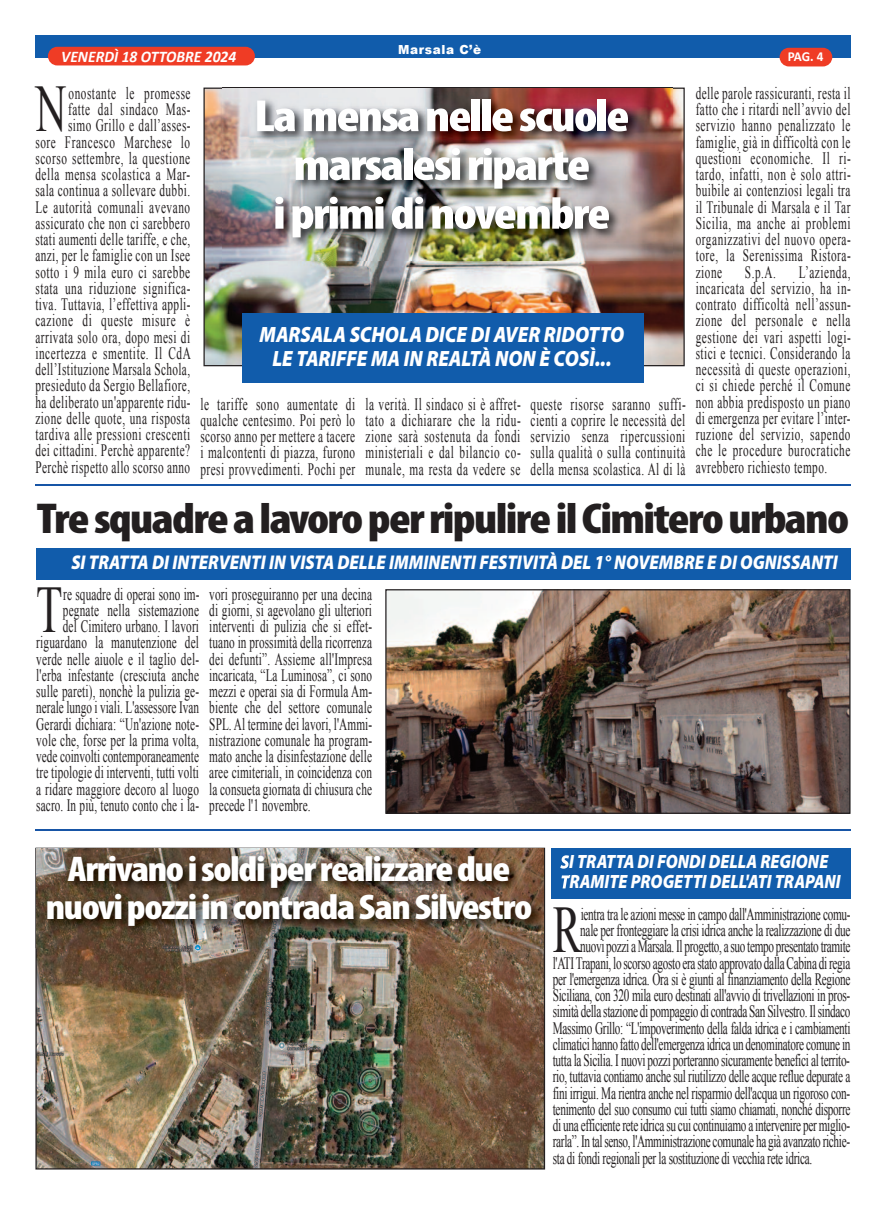
<style>
.page{position:relative;width:886px;height:1205px;background:#fff}
.page>*{position:absolute;margin:0;border:0;box-sizing:border-box;transform-origin:0 0}
.t1{font:66.5px "Times New Roman";color:#231f20;scale:.65 1}
.t2{font:900 condensed 45.38px/48.8px "Myriad Pro";letter-spacing:-.035em;color:#fff;text-align:center;scale:1.15 1}
.t3{font:900 condensed 43.38px "Myriad Pro";letter-spacing:-.035em;color:#231f20;scale:1.13 1}
.t4{font:900 condensed 35.88px/38.5px "Myriad Pro";letter-spacing:-.035em;color:#fff;text-align:center;scale:1.13 1}
.t5{font:italic 900 22.25px/24.1px "Myriad Pro";color:#fff;text-align:center;scale:.88 1}
.t6{font:italic 900 20px "Myriad Pro";color:#fff;scale:.87 1}
.t7{font:italic 900 19.25px/20px "Myriad Pro";color:#fff;scale:.87 1}
.t8{font:17.38px/16.2px "Times New Roman";letter-spacing:.01em;color:#231f20;text-align:justify;scale:.65 1}
.t9{font:17.38px "Times New Roman";letter-spacing:-.025em;color:#231f20;scale:.65 1}
.t10{font:17.38px/16.2px "Times New Roman";letter-spacing:.045em;color:#231f20;text-align:right;scale:.65 1}
.t11{font:17.38px "Times New Roman";letter-spacing:-.03em;color:#231f20;scale:.65 1}
.t12{font:italic 700 16.25px "Calibri";color:#fff;scale:.95 1}
.t13{font:700 13.75px "Calibri";color:#fff;scale:.96 1}
.t14{font:900 12.5px "Arial";letter-spacing:.05em;color:#fff;scale:.96 1}
</style>
<div class="page">
<div style="left:35px;top:36px;width:815px;height:22px;background:#115cab"></div>
<div style="left:48px;top:47px;width:207px;height:18px;background:#ef3c25;border-radius:9px"></div>
<div style="left:779px;top:48px;width:53px;height:18px;background:#ef3c25;border-radius:9px"></div>
<hr style="left:35px;top:484px;width:815px;height:2px;background:#1755a6">
<hr style="left:35px;top:829px;width:815px;height:2px;background:#1755a6">
<img style="left:205px;top:90px;width:478px;height:274px">
<div style="left:242px;top:313px;width:401px;height:70px;background:#115cab"></div>
<div style="left:36px;top:548px;width:814px;height:31px;background:#115cab"></div>
<div style="left:552px;top:848px;width:298px;height:50px;background:#115cab"></div>
<img style="left:222px;top:88px;width:450px;height:172px">
<img style="left:387px;top:591px;width:461px;height:221px">
<div style="left:385px;top:589px;width:465px;height:225px;border:1px solid #231f20"></div>
<img style="left:37px;top:948px;width:506px;height:219px">
<img style="left:35px;top:847px;width:534px;height:101px">
<img style="left:552px;top:848px;width:17px;height:50px">
<svg style="left:560px;top:855px;width:9px;height:13px"></svg>
<svg style="left:561px;top:875px;width:8px;height:13px"></svg>
<img style="left:37px;top:849px;width:507px;height:99px">
<p class="t14" style="left:398px;top:40px;width:88px">Marsala C’è</p>
<p class="t12" style="left:61px;top:49px;width:186px">VENERDÌ 18 OTTOBRE 2024</p>
<p class="t13" style="left:788px;top:51px;width:39px">PAG. 4</p>
<h1 class="t1" style="left:35px;top:72px;width:49px">N</h1>
<p class="t8" style="left:696px;top:85px;width:240px">delle parole rassicuranti, resta il fatto che i ritardi nell’avvio del servizio hanno penalizzato le famiglie, già in difficoltà con le questioni economiche. Il ri&shy;tardo, infatti, non è solo attri&shy;buibile ai contenziosi legali tra il Tribunale di Marsala e il Tar Sicilia, ma anche ai problemi organizzativi del nuovo opera&shy;tore, la Serenissima Ristora&shy;zione</p>
<p class="t10" style="left:35px;top:85px;width:241px">onostante le promesse<br>fatte dal sindaco Mas-<br>simo Grillo e dall’asses-<br>sore Francesco Marchese lo scorso settembre, la questione della mensa scolastica a Mar&shy;sala continua a sollevare dubbi.<br>Le autorità comunali avevano assicurato che non ci sarebbero stati aumenti delle tariffe, e che, anzi, per le famiglie con un Isee sotto i 9 mila euro ci sarebbe stata una riduzione significa&shy;tiva. Tuttavia, l’effettiva appli&shy;cazione di queste misure è arrivata solo ora, dopo mesi di incertezza e smentite. Il CdA dell’Istituzione Marsala Schola, presieduto da Sergio Bellafiore, ha deliberato un'apparente ridu&shy;zione delle quote, una risposta tardiva alle pressioni crescenti dei cittadini. Perchè apparente?<br>Perchè rispetto allo scorso anno</p>
<h2 class="t2" style="left:254px;top:96px;width:328px">Lamensanellescuole marsalesiriparte iprimidinovembre</h2>
<p class="t8" style="left:696px;top:264px;width:240px;text-indent:103px">L’azienda, incaricata del servizio, ha in&shy;contrato difficoltà nell’assun&shy;zione del personale e nella gestione dei vari aspetti logi&shy;stici e tecnici. Considerando la necessità di queste operazioni, ci si chiede perché il Comune non abbia predisposto un piano di emergenza per evitare l’inter&shy;ruzione del servizio, sapendo che le procedure burocratiche avrebbero richiesto tempo.</p>
<p class="t8" style="left:745px;top:264px;width:50px">S.p.A.</p>
<p class="t5" style="left:260px;top:324px;width:416px">MARSALA SCHOLA DICE DI AVER RIDOTTO<br>LE TARIFFE MA IN REALTÀ NON È COSÌ...</p>
<p class="t8" style="left:200px;top:396px;width:240px">le tariffe sono aumentate di qualche centesimo. Poi però lo scorso anno per mettere a tacere i malcontenti di piazza, furono presi provvedimenti. Pochi per</p>
<p class="t8" style="left:365px;top:396px;width:240px">la verità. Il sindaco si è affret&shy;tato a dichiarare che la ridu&shy;zione sarà sostenuta da fondi ministeriali e dal bilancio co&shy;munale, ma resta da vedere se</p>
<p class="t8" style="left:531px;top:396px;width:240px">queste risorse saranno suffi&shy;cienti a coprire le necessità del servizio senza ripercussioni sulla qualità o sulla continuità della mensa scolastica. Al di là</p>
<h3 class="t3" style="left:37px;top:503px;width:720px">TresquadrealavoroperripulireilCimiterourbano</h3>
<p class="t6" style="left:71px;top:555px;width:882px">SI TRATTA DI INTERVENTI IN VISTA DELLE IMMINENTI FESTIVITÀ DEL 1° NOVEMBRE E DI OGNISSANTI</p>
<p class="t8" style="left:36px;top:586px;width:253px;text-align:right">re squadre di operai sono im&shy;pegnate nella sistemazione<br>del Cimitero urbano. I lavori riguardano la manutenzione del verde nelle aiuole e il taglio del&shy;l'erba infestante (cresciuta anche sulle pareti), nonchè la pulizia ge&shy;nerale lungo i viali. L'assessore Ivan Gerardi dichiara: “Un'azione note&shy;vole che, forse per la prima volta, vede coinvolti contemporaneamente tre tipologie di interventi, tutti volti a ridare maggiore decoro al luogo sacro. In più, tenuto conto che i la-</p>
<p class="t8" style="left:209px;top:586px;width:252px">vori proseguiranno per una decina di giorni, si agevolano gli ulteriori interventi di pulizia che si effet&shy;tuano in prossimità della ricorrenza dei defunti”. Assieme all'Impresa incaricata, “La Luminosa”, ci sono mezzi e operai sia di Formula Am&shy;biente che del settore comunale SPL. Al termine dei lavori, l'Ammi&shy;nistrazione comunale ha program&shy;mato anche la disinfestazione delle aree cimiteriali, in coincidenza con la consueta giornata di chiusura che precede l'1 novembre.</p>
<h1 class="t1" style="left:36px;top:573px;width:42px">T</h1>
<h3 class="t4" style="left:46px;top:853px;width:432px">Arrivanoisoldiperrealizzaredue nuovipozziincontradaSanSilvestro</h3>
<p class="t7" style="left:560px;top:853px;width:324px">SI TRATTA DI FONDI DELLA REGIONE<br>TRAMITE PROGETTI DELL'ATI TRAPANI</p>
<h1 class="t1" style="left:553px;top:893px;width:46px">R</h1>
<p class="t9" style="left:581px;top:904px;width:417px">ientra tra le azioni messe in campo dall'Amministrazione comu-</p>
<p class="t9" style="left:580px;top:920px;width:417px">nale per fronteggiare la crisi idrica anche la realizzazione di due</p>
<p class="t11" style="left:580px;top:937px;width:417px">nuovi pozzi a Marsala. Il progetto, a suo tempo presentato tramite</p>
<p class="t9" style="left:553px;top:953px;width:459px">l'ATI Trapani, lo scorso agosto era stato approvato dalla Cabina di regia</p>
<p class="t9" style="left:553px;top:969px;width:459px">per l'emergenza idrica. Ora si è giunti al finanziamento della Regione</p>
<p class="t9" style="left:553px;top:985px;width:459px">Siciliana, con 320 mila euro destinati all'avvio di trivellazioni in pros-</p>
<p class="t9" style="left:553px;top:1002px;width:459px">simità della stazione di pompaggio di contrada San Silvestro. Il sindaco</p>
<p class="t9" style="left:553px;top:1018px;width:459px">Massimo Grillo: “L'impoverimento della falda idrica e i cambiamenti</p>
<p class="t9" style="left:553px;top:1034px;width:459px">climatici hanno fatto dell'emergenza idrica un denominatore comune in</p>
<p class="t9" style="left:553px;top:1050px;width:459px">tutta la Sicilia. I nuovi pozzi porteranno sicuramente benefici al territo-</p>
<p class="t9" style="left:553px;top:1067px;width:459px">rio, tuttavia contiamo anche sul riutilizzo delle acque reflue depurate a</p>
<p class="t9" style="left:553px;top:1083px;width:459px">fini irrigui. Ma rientra anche nel risparmio dell'acqua un rigoroso con-</p>
<p class="t9" style="left:553px;top:1099px;width:459px">tenimento del suo consumo cui tutti siamo chiamati, nonché disporre</p>
<p class="t9" style="left:553px;top:1115px;width:459px">di una efficiente rete idrica su cui continuiamo a intervenire per miglio-</p>
<p class="t11" style="left:553px;top:1132px;width:459px">rarla”. In tal senso, l'Amministrazione comunale ha già avanzato richie-</p>
<p class="t9" style="left:553px;top:1148px;width:401px">sta di fondi regionali per la sostituzione di vecchia rete idrica.</p>
</div>
